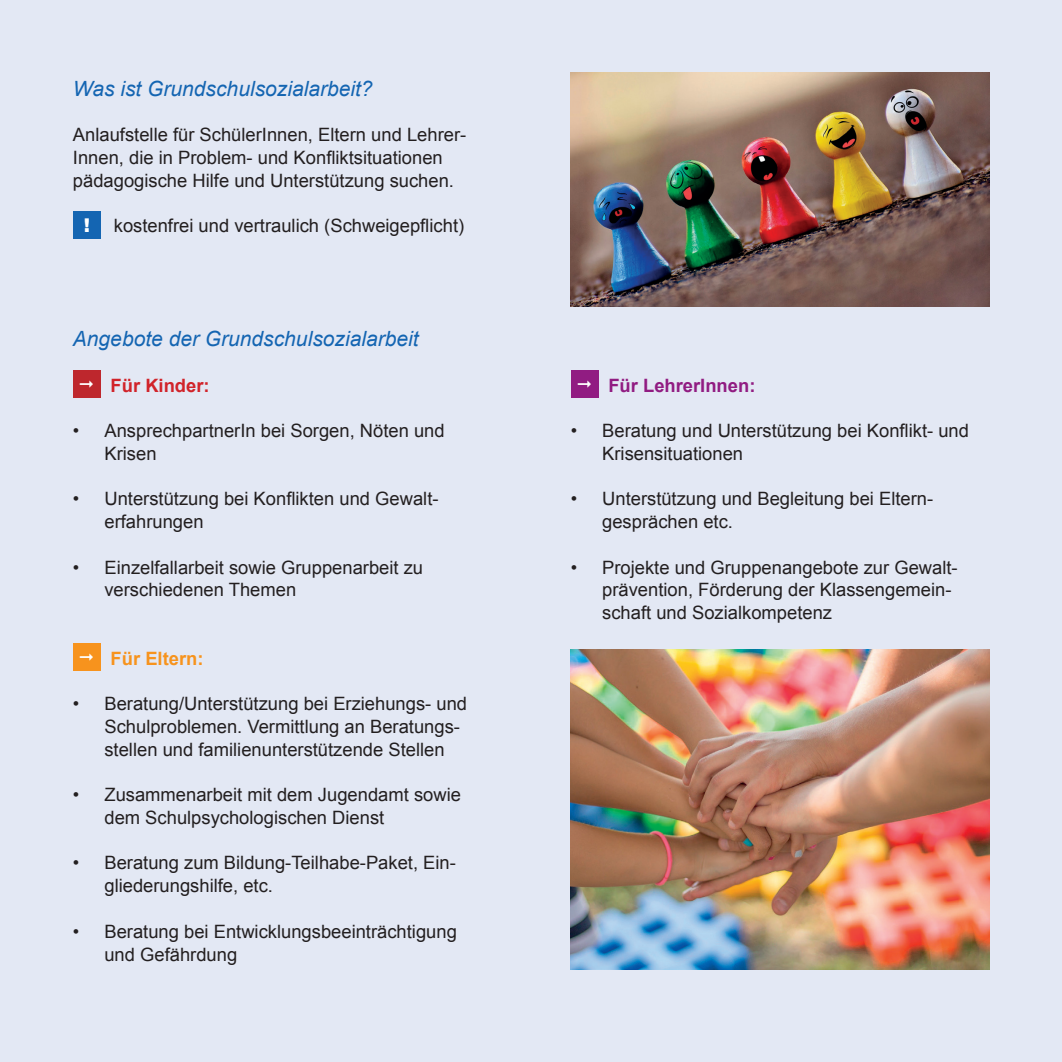
<style>
.page{position:relative;width:1062px;height:1062px;background:#e3e8f4}
.page>*{position:absolute;margin:0;border:0;box-sizing:border-box;transform-origin:0 0}
.t1{font:italic 21px "Arial";color:#1465b2}
.t2{font:18.9px "Arrows";color:#fff}
.t3{font:900 18.9px "Arial";color:#fff}
.t4{font:18.38px/22.8px "Arial";color:#231f20}
.t5{font:700 18.38px "Arial";color:#911c82}
.t6{font:700 18.38px "Arial";color:#d1232a}
.t7{font:700 18.38px "Arial";color:#f7931d}
</style>
<div class="page">
<img style="left:570px;top:649px;width:419px;height:320px">
<div style="left:73px;top:211px;width:28px;height:28px;background:#1465b2"></div>
<div style="left:73px;top:370px;width:28px;height:28px;background:#be272d"></div>
<div style="left:73px;top:643px;width:28px;height:27px;background:#f7931d"></div>
<div style="left:570px;top:370px;width:28px;height:28px;background:#911c82"></div>
<img style="left:570px;top:73px;width:419px;height:233px">
<p class="t1" style="left:73px;top:75px;width:301px">Was ist Grundschulsozialarbeit?</p>
<p class="t4" style="left:73px;top:124px;width:395px">Anlaufstelle für SchülerInnen, Eltern und Lehrer-<br>Innen, die in Problem- und Konfliktsituationen pädagogische Hilfe und Unterstützung suchen.</p>
<p class="t4" style="left:114px;top:215px;width:352px">kostenfrei und vertraulich (Schweigepflicht)</p>
<p class="t3" style="left:84px;top:211px;width:8px">!</p>
<p class="t1" style="left:73px;top:325px;width:347px">Angebote der Grundschulsozialarbeit</p>
<p class="t6" style="left:111px;top:373px;width:101px">Für Kinder:</p>
<p class="t4" style="left:104px;top:419px;width:342px;text-indent:-31px">• AnsprechpartnerIn bei Sorgen, Nöten und<br>Krisen</p>
<p class="t4" style="left:104px;top:488px;width:335px;text-indent:-31px">• Unterstützung bei Konflikten und Gewalt&shy;erfahrungen</p>
<p class="t4" style="left:104px;top:556px;width:320px;text-indent:-31px">• Einzelfallarbeit sowie Gruppenarbeit zu verschiedenen Themen</p>
<p class="t2" style="left:79px;top:374px;width:17px">A</p>
<p class="t7" style="left:111px;top:646px;width:94px">Für Eltern:</p>
<p class="t4" style="left:104px;top:692px;width:364px;text-indent:-31px">• Beratung/Unterstützung bei Erziehungs- und<br>Schulproblemen. Vermittlung an Beratungs&shy;stellen und familienunterstützende Stellen</p>
<p class="t4" style="left:104px;top:783px;width:358px;text-indent:-31px">• Zusammenarbeit mit dem Jugendamt sowie dem Schulpsychologischen Dienst</p>
<p class="t4" style="left:104px;top:852px;width:353px;text-indent:-31px">• Beratung zum Bildung-Teilhabe-Paket, Ein&shy;gliederungshilfe, etc.</p>
<p class="t4" style="left:104px;top:920px;width:354px;text-indent:-31px">• Beratung bei Entwicklungsbeeinträchtigung und Gefährdung</p>
<p class="t2" style="left:79px;top:646px;width:17px">A</p>
<p class="t5" style="left:608px;top:373px;width:149px">Für LehrerInnen:</p>
<p class="t4" style="left:602px;top:419px;width:368px;text-indent:-31px">• Beratung und Unterstützung bei Konflikt- und<br>Krisensituationen</p>
<p class="t4" style="left:602px;top:488px;width:332px;text-indent:-31px">• Unterstützung und Begleitung bei Eltern&shy;gesprächen etc.</p>
<p class="t4" style="left:602px;top:556px;width:357px;text-indent:-31px">• Projekte und Gruppenangebote zur Gewalt&shy;prävention, Förderung der Klassengemein&shy;schaft und Sozialkompetenz</p>
<p class="t2" style="left:576px;top:374px;width:17px">A</p>
</div>
